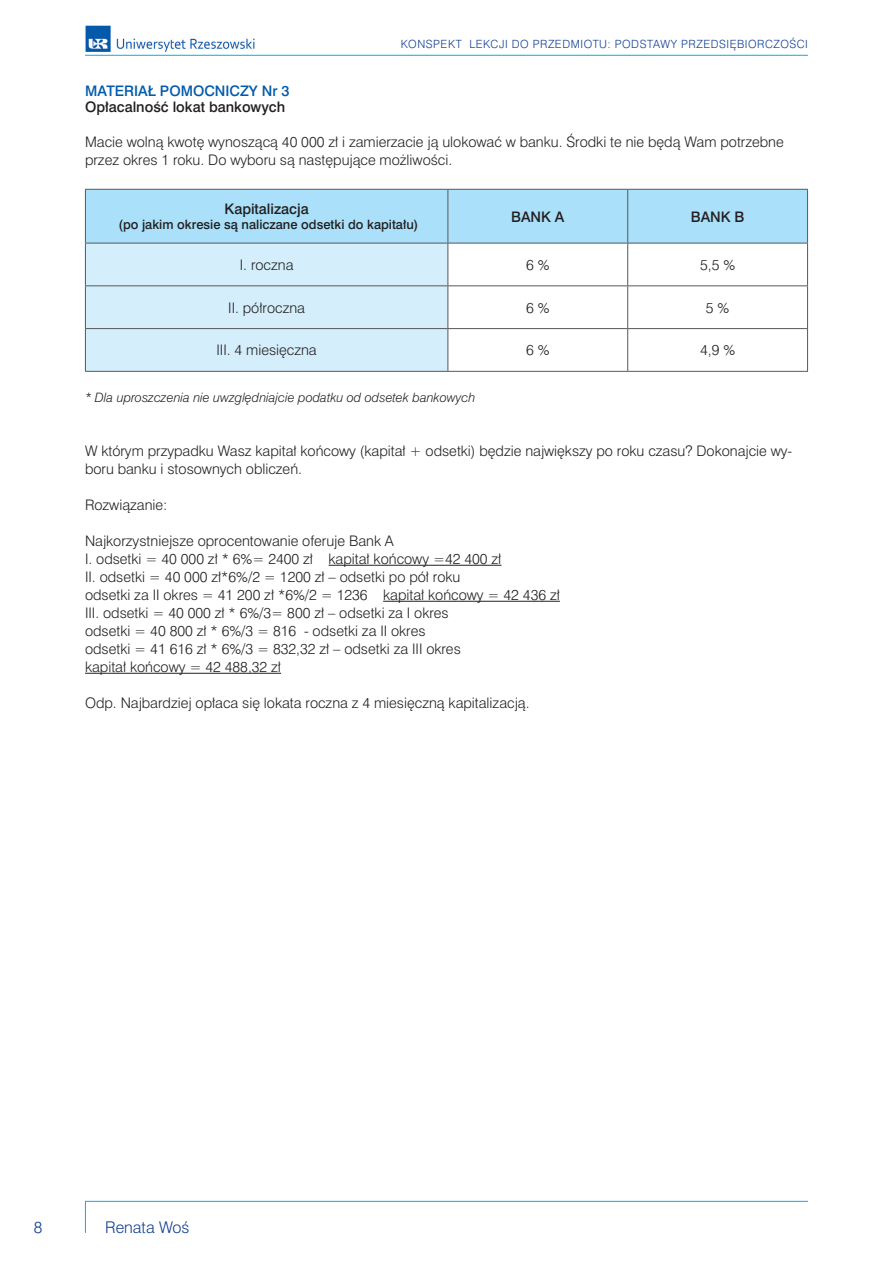
<style>
.page{position:relative;width:893px;height:1263px;background:#fff}
.page>*{position:absolute;margin:0;border:0;box-sizing:border-box;transform-origin:0 0}
.t1{font:15px "Swis 721 Lt PL";color:#123f90}
.t2{font:13.5px/18px "Swis 721 Lt PL";color:#231f20}
.t3{font:13.5px "Swis 721 Md PL";color:#231f20}
.t4{font:13.5px "Swis 721 Md PL";color:#015aaa}
.t5{font:italic 12px "Swis 721 Lt PL";color:#231f20}
.t6{font:12px "Swis 721 Md PL";color:#231f20}
.t7{font:10.5px "Swis 721 Lt PL";letter-spacing:.05em;color:#123f90}
</style>
<div class="page">
<img style="left:85px;top:25px;width:170px;height:26px">
<hr style="left:85px;top:1201px;width:723px;height:1px;background:#00aeef">
<hr style="left:85px;top:1201px;width:1px;height:32px;background:#00aeef">
<hr style="left:85px;top:55px;width:723px;height:1px;background:#00aeef">
<hr style="left:329px;top:565px;width:172px;height:1px;background:#231f20">
<hr style="left:383px;top:601px;width:177px;height:1px;background:#231f20">
<hr style="left:85px;top:673px;width:196px;height:1px;background:#231f20">
<div style="left:86px;top:190px;width:721px;height:53px;background:#aae0f9"></div>
<div style="left:86px;top:244px;width:361px;height:127px;background:#d4effb"></div>
<hr style="left:85px;top:189px;width:363px;height:1px;background:#57585a">
<hr style="left:85px;top:190px;width:1px;height:53px;background:#57585a">
<hr style="left:448px;top:189px;width:180px;height:1px;background:#57585a">
<hr style="left:447px;top:190px;width:1px;height:53px;background:#57585a">
<hr style="left:628px;top:189px;width:180px;height:1px;background:#57585a">
<hr style="left:627px;top:190px;width:1px;height:53px;background:#57585a">
<hr style="left:807px;top:190px;width:1px;height:53px;background:#57585a">
<hr style="left:85px;top:243px;width:363px;height:1px;background:#57585a">
<hr style="left:85px;top:243px;width:1px;height:42px;background:#57585a">
<hr style="left:85px;top:285px;width:363px;height:1px;background:#57585a">
<hr style="left:85px;top:286px;width:1px;height:42px;background:#57585a">
<hr style="left:85px;top:328px;width:363px;height:1px;background:#57585a">
<hr style="left:85px;top:329px;width:1px;height:42px;background:#57585a">
<hr style="left:85px;top:371px;width:363px;height:1px;background:#57585a">
<hr style="left:448px;top:243px;width:180px;height:1px;background:#57585a">
<hr style="left:447px;top:243px;width:1px;height:42px;background:#57585a">
<hr style="left:628px;top:243px;width:180px;height:1px;background:#57585a">
<hr style="left:627px;top:243px;width:1px;height:42px;background:#57585a">
<hr style="left:807px;top:243px;width:1px;height:42px;background:#57585a">
<hr style="left:448px;top:285px;width:180px;height:1px;background:#57585a">
<hr style="left:447px;top:286px;width:1px;height:42px;background:#57585a">
<hr style="left:628px;top:285px;width:180px;height:1px;background:#57585a">
<hr style="left:627px;top:286px;width:1px;height:42px;background:#57585a">
<hr style="left:807px;top:286px;width:1px;height:42px;background:#57585a">
<hr style="left:448px;top:328px;width:180px;height:1px;background:#57585a">
<hr style="left:447px;top:329px;width:1px;height:42px;background:#57585a">
<hr style="left:448px;top:371px;width:180px;height:1px;background:#57585a">
<hr style="left:628px;top:328px;width:180px;height:1px;background:#57585a">
<hr style="left:627px;top:329px;width:1px;height:42px;background:#57585a">
<hr style="left:807px;top:329px;width:1px;height:42px;background:#57585a">
<hr style="left:628px;top:371px;width:180px;height:1px;background:#57585a">
<p class="t7" style="left:401px;top:37px;width:409px">KONSPEKT LEKCJI DO PRZEDMIOTU: PODSTAWY PRZEDSIĘBIORCZOŚCI</p>
<p class="t4" style="left:85px;top:82px;width:206px">MATERIAŁ POMOCNICZY Nr 3</p>
<p class="t3" style="left:85px;top:98px;width:202px">Opłacalność lokat bankowych</p>
<p class="t2" style="left:85px;top:133px;width:700px">Macie wolną kwotę wynoszącą 40 000 zł i zamierzacie ją ulokować w banku. Środki te nie będą Wam potrzebne przez okres 1 roku. Do wyboru są następujące możliwości.</p>
<p class="t3" style="left:225px;top:200px;width:86px">Kapitalizacja</p>
<p class="t6" style="left:119px;top:216px;width:301px">(po jakim okresie są naliczane odsetki do kapitału)</p>
<p class="t3" style="left:511px;top:208px;width:55px">BANK A</p>
<p class="t3" style="left:691px;top:208px;width:55px">BANK B</p>
<p class="t2" style="left:240px;top:256px;width:55px">I. roczna</p>
<p class="t2" style="left:526px;top:256px;width:25px">6 %</p>
<p class="t2" style="left:700px;top:256px;width:37px">5,5 %</p>
<p class="t2" style="left:228px;top:298px;width:78px">II. półroczna</p>
<p class="t2" style="left:526px;top:298px;width:25px">6 %</p>
<p class="t2" style="left:706px;top:298px;width:25px">5 %</p>
<p class="t2" style="left:216px;top:341px;width:102px">III. 4 miesięczna</p>
<p class="t2" style="left:526px;top:341px;width:25px">6 %</p>
<p class="t2" style="left:700px;top:341px;width:37px">4,9 %</p>
<p class="t5" style="left:85px;top:389px;width:392px">* Dla uproszczenia nie uwzględniajcie podatku od odsetek bankowych</p>
<p class="t2" style="left:85px;top:441px;width:708px">W którym przypadku Wasz kapitał końcowy (kapitał + odsetki) będzie największy po roku czasu? Dokonajcie wy&shy;boru banku i stosownych obliczeń.</p>
<p class="t2" style="left:85px;top:495px;width:84px">Rozwiązanie:</p>
<p class="t2" style="left:85px;top:531px;width:476px">Najkorzystniejsze oprocentowanie oferuje Bank A<br>I. odsetki = 40 000 zł * 6%= 2400 zł kapitał końcowy =42 400 zł<br>II. odsetki = 40 000 zł*6%/2 = 1200 zł – odsetki po pół roku<br>odsetki za II okres = 41 200 zł *6%/2 = 1236 kapitał końcowy = 42 436 zł III. odsetki = 40 000 zł * 6%/3= 800 zł – odsetki za I okres<br>odsetki = 40 800 zł * 6%/3 = 816 - odsetki za II okres<br>odsetki = 41 616 zł * 6%/3 = 832,32 zł – odsetki za III okres<br>kapitał końcowy = 42 488,32 zł</p>
<p class="t2" style="left:85px;top:693px;width:446px">Odp. Najbardziej opłaca się lokata roczna z 4 miesięczną kapitalizacją.</p>
<p class="t1" style="left:34px;top:1217px;width:10px">8</p>
<p class="t1" style="left:105px;top:1217px;width:86px">Renata Woś</p>
</div>
